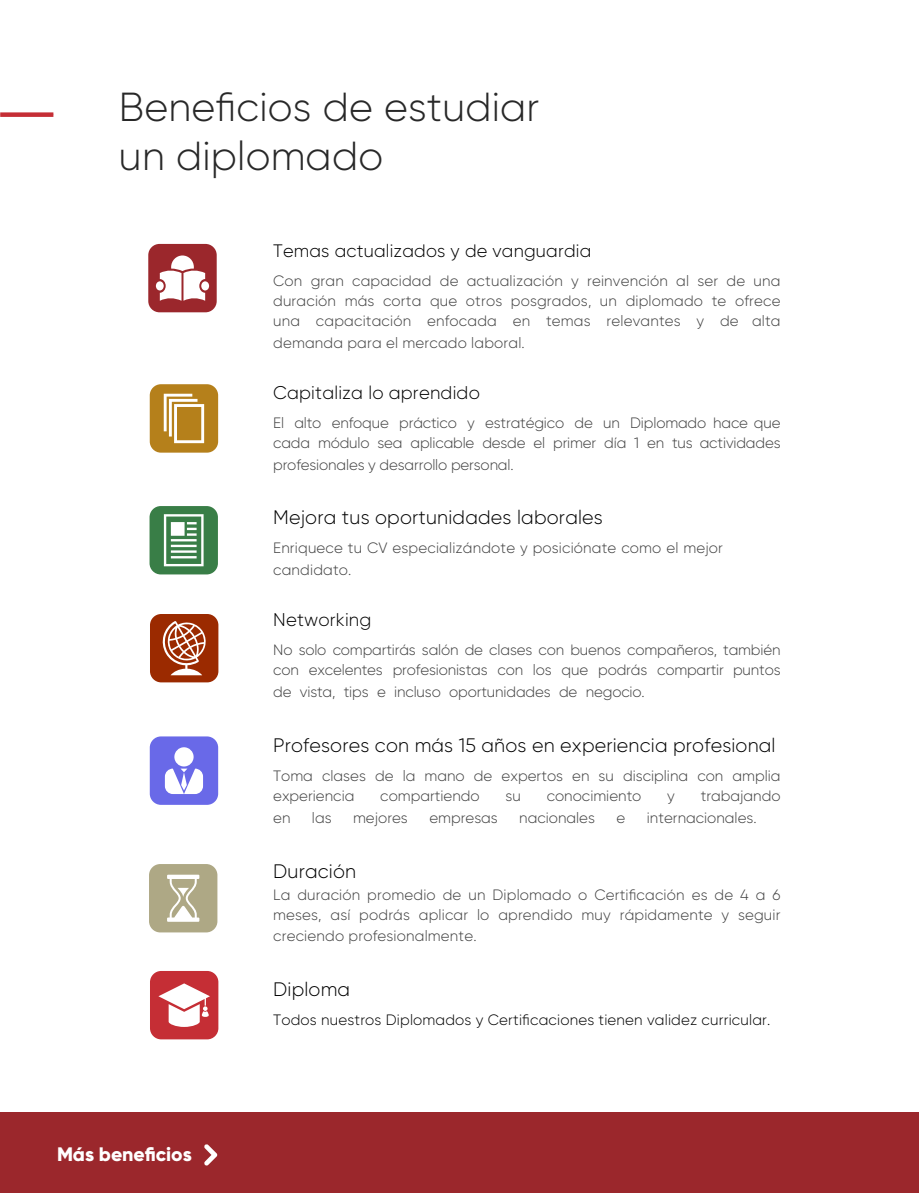
<style>
.page{position:relative;width:919px;height:1193px;background:#fff}
.page>*{position:absolute;margin:0;border:0;box-sizing:border-box;transform-origin:0 0}
.t1{font:300 40.5px/48.9px "Gilroy";letter-spacing:.005em;color:#282828}
.t2{font:300 19.5px "Gilroy";letter-spacing:.01em;color:#000}
.t3{font:800 19.5px "Gilroy";letter-spacing:-.005em;color:#fff}
.t4{font:300 18.45px "Gilroy";letter-spacing:.01em;color:#000}
.t5{font:300 18px "Gilroy";letter-spacing:.01em;color:#000}
.t6{font:300 15px/20px "Gilroy";color:#404040}
.t7{font:300 15px "Gilroy";letter-spacing:.01em;color:#000}
</style>
<div class="page">
<div style="left:0;top:1112px;width:918px;height:80px;background:#9b272c"></div>
<div style="left:0;top:112px;width:53px;height:5px;background:#c52e35"></div>
<svg style="left:204px;top:1144px;width:13px;height:21px"></svg>
<svg style="left:148px;top:244px;width:69px;height:68px"></svg>
<svg style="left:150px;top:384px;width:68px;height:68px;background:#c29744"></svg>
<svg style="left:150px;top:614px;width:68px;height:68px;background:#af5433"></svg>
<svg style="left:150px;top:736px;width:68px;height:68px"></svg>
<svg style="left:149px;top:864px;width:68px;height:68px;background:#bab597"></svg>
<svg style="left:150px;top:971px;width:68px;height:68px"></svg>
<svg style="left:149px;top:506px;width:69px;height:68px"></svg>
<h1 class="t1" style="left:119px;top:82px;width:422px">Beneficios de estudiar un diplomado</h1>
<p class="t5" style="left:273px;top:240px;width:319px">Temas actualizados y de vanguardia</p>
<p class="t6" style="left:273px;top:270px;width:509px;text-align:justify">Con gran capacidad de actualización y reinvención al ser de una duración más corta que otros posgrados, un diplomado te ofrece una capacitación enfocada en temas relevantes y de alta</p>
<p class="t6" style="left:273px;top:332px;width:253px">demanda para el mercado laboral.</p>
<p class="t4" style="left:273px;top:381px;width:208px">Capitaliza lo aprendido</p>
<p class="t6" style="left:273px;top:412px;width:509px">El alto enfoque práctico y estratégico de un Diplomado hace que cada módulo sea aplicable desde el primer día 1 en tus actividades</p>
<p class="t6" style="left:273px;top:454px;width:242px">profesionales y desarrollo personal.</p>
<h2 class="t2" style="left:273px;top:505px;width:331px">Mejora tus oportunidades laborales</h2>
<p class="t6" style="left:273px;top:537px;width:451px;line-height:21.5px">Enriquece tu CV especializándote y posiciónate como el mejor candidato.</p>
<p class="t4" style="left:273px;top:608px;width:100px">Networking</p>
<p class="t6" style="left:273px;top:640px;width:509px">No solo compartirás salón de clases con buenos compañeros, también con excelentes profesionistas con los que podrás compartir puntos</p>
<p class="t6" style="left:273px;top:681px;width:373px">de vista, tips e incluso oportunidades de negocio.</p>
<h2 class="t2" style="left:273px;top:733px;width:504px">Profesores con más 15 años en experiencia profesional</h2>
<p class="t6" style="left:273px;top:765px;width:509px">Toma clases de la mano de expertos en su disciplina con amplia experiencia</p>
<p class="t6" style="left:380px;top:785px;width:101px">compartiendo</p>
<p class="t6" style="left:505px;top:785px;width:17px">su</p>
<p class="t6" style="left:546px;top:785px;width:96px">conocimiento</p>
<p class="t6" style="left:667px;top:785px;width:9px">y</p>
<p class="t6" style="left:700px;top:785px;width:81px">trabajando</p>
<h2 class="t3" style="left:57px;top:1141px;width:136px">Más beneficios</h2>
<p class="t6" style="left:273px;top:807px;width:19px">en</p>
<p class="t6" style="left:312px;top:807px;width:21px">las</p>
<p class="t6" style="left:353px;top:807px;width:56px">mejores</p>
<p class="t6" style="left:429px;top:807px;width:70px">empresas</p>
<p class="t6" style="left:519px;top:807px;width:77px">nacionales</p>
<p class="t6" style="left:616px;top:807px;width:10px">e</p>
<p class="t6" style="left:646px;top:807px;width:111px">internacionales.</p>
<h2 class="t2" style="left:273px;top:859px;width:84px">Duración</h2>
<p class="t6" style="left:273px;top:884px;width:509px">La duración promedio de un Diplomado o Certificación es de 4 a 6 meses, así podrás aplicar lo aprendido muy rápidamente y seguir</p>
<p class="t6" style="left:273px;top:925px;width:205px">creciendo profesionalmente.</p>
<h2 class="t2" style="left:273px;top:977px;width:78px">Diploma</h2>
<p class="t7" style="left:273px;top:1010px;width:498px">Todos nuestros Diplomados y Certificaciones tienen validez curricular.</p>
</div>
